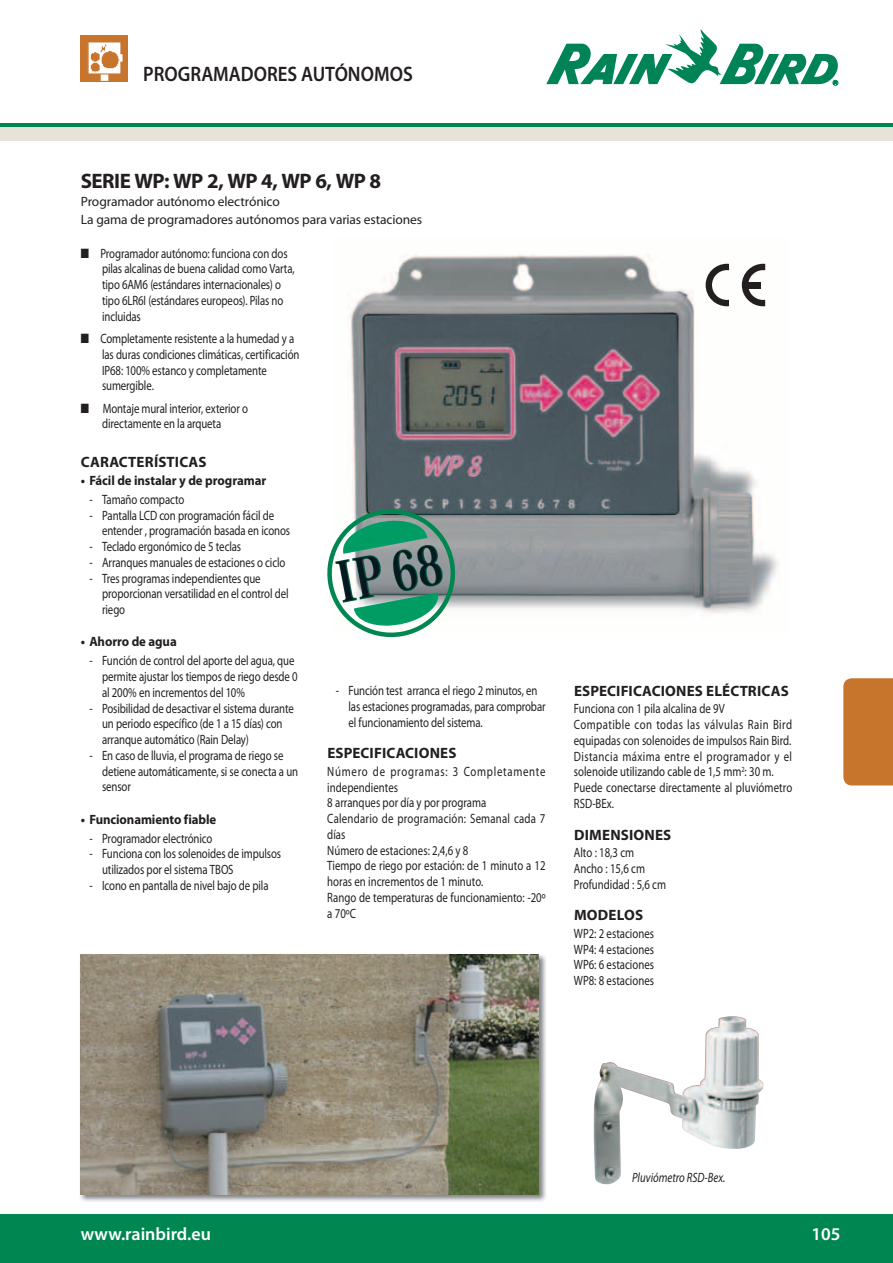
<style>
.page{position:relative;width:893px;height:1263px;background:#fff}
.page>*{position:absolute;margin:0;border:0;box-sizing:border-box;transform-origin:0 0}
.t1{font:700 21px "Myriad Pro";letter-spacing:-.03em;color:#231f20}
.t2{font:600 21px "Myriad Pro";color:#231f20;scale:.9 1}
.t3{font:600 18px "Myriad Pro";color:#fff}
.t4{font:700 15px "Myriad Pro";letter-spacing:.01em;color:#231f20}
.t5{font:13.5px/15.8px "Myriad Pro";letter-spacing:-.01em;color:#231f20;scale:.8 1}
.t6{font:13.5px/18px "Myriad Pro";letter-spacing:-.01em;color:#231f20}
.t7{font:700 13.5px "Myriad Pro";letter-spacing:-.01em;color:#231f20;scale:.95 1}
.t8{font:italic 13.5px "Myriad Pro";color:#231f20;scale:.8 1}
</style>
<div class="page">
<img style="left:81px;top:35px;width:47px;height:47px">
<svg style="left:546px;top:29px;width:292px;height:57px"></svg>
<div style="left:0;top:123px;width:893px;height:5px;background:#008751"></div>
<div style="left:0;top:127px;width:893px;height:14px;background:#e8e3d9"></div>
<div style="left:0;top:1215px;width:893px;height:48px;background:#008751"></div>
<div style="left:843px;top:678px;width:50px;height:107px;background:#c7742d"></div>
<img style="left:350px;top:254px;width:428px;height:360px">
<img style="left:594px;top:1016px;width:169px;height:169px">
<img style="left:80px;top:954px;width:466px;height:248px">
<img style="left:81px;top:954px;width:458px;height:241px">
<svg style="left:327px;top:506px;width:131px;height:132px"></svg>
<svg style="left:706px;top:264px;width:23px;height:42px"></svg>
<svg style="left:742px;top:264px;width:23px;height:42px"></svg>
<div style="left:746px;top:282px;width:15px;height:6px;background:#231f20"></div>
<h1 class="t2" style="left:143px;top:61px;width:301px">PROGRAMADORES AUTÓNOMOS</h1>
<h1 class="t1" style="left:81px;top:167px;width:302px">SERIE WP: WP 2, WP 4, WP 6, WP 8</h1>
<p class="t6" style="left:81px;top:192px;width:343px">Programador autónomo electrónico<br>La gama de programadores autónomos para varias estaciones</p>
<p class="t5" style="left:100px;top:245px;width:244px">Programador autónomo: funciona con dos pilas alcalinas de buena calidad como varta, tipo 6AM6 (estándares internacionales) o tipo 6LR6I (estándares europeos). Pilas no incluidas</p>
<p class="t5" style="left:100px;top:330px;width:250px">Completamente resistente a la humedad y a las duras condiciones climáticas, certificación IP68: 100% estanco y completamente sumergible.</p>
<p class="t5" style="left:102px;top:400px;width:184px">Montaje mural interior, exterior o directamente en la arqueta</p>
<p class="t4" style="left:81px;top:452px;width:127px">CARACTERÍSTICAS</p>
<p class="t7" style="left:81px;top:471px;width:197px">• Fácil de instalar y de programar</p>
<p class="t5" style="left:89px;top:491px;width:120px">- Tamaño compacto</p>
<p class="t5" style="left:102px;top:507px;width:237px;text-indent:-13px">- Pantalla LCD con programación fácil de entender , programación basada en iconos</p>
<p class="t5" style="left:89px;top:538px;width:191px">- Teclado ergonómico de 5 teclas</p>
<p class="t5" style="left:89px;top:554px;width:247px">- Arranques manuales de estaciones o ciclo</p>
<p class="t5" style="left:102px;top:570px;width:235px;text-indent:-13px">- Tres programas independientes que proporcionan versatilidad en el control del riego</p>
<p class="t7" style="left:81px;top:633px;width:103px">• Ahorro de agua</p>
<p class="t5" style="left:102px;top:653px;width:246px;text-indent:-13px">- Función de control del aporte del agua, que permite ajustar los tiempos de riego desde 0 al 200% en incrementos del 10%</p>
<p class="t5" style="left:102px;top:700px;width:241px;text-indent:-13px">- Posibilidad de desactivar el sistema durante un periodo específico (de 1 a 15 días) con arranque automático (Rain Delay)</p>
<p class="t5" style="left:102px;top:747px;width:247px;text-indent:-13px">- En caso de lluvia, el programa de riego se detiene automáticamente, si se conecta a un sensor</p>
<p class="t7" style="left:81px;top:810px;width:144px">• Funcionamiento fiable</p>
<p class="t5" style="left:89px;top:830px;width:155px">- Programador electrónico</p>
<p class="t5" style="left:102px;top:846px;width:225px;text-indent:-13px">- Funciona con los solenoides de impulsos utilizados por el sistema TBOS</p>
<p class="t5" style="left:89px;top:877px;width:226px">- Icono en pantalla de nivel bajo de pila</p>
<p class="t5" style="left:349px;top:682px;width:248px;text-indent:-13px">- Función test arranca el riego 2 minutos, en las estaciones programadas, para comprobar el funcionamiento del sistema.</p>
<p class="t4" style="left:327px;top:744px;width:131px">ESPECIFICACIONES</p>
<p class="t5" style="left:327px;top:763px;width:274px">Número de programas: 3 Completamente independientes<br>8 arranques por día y por programa<br>Calendario de programación: Semanal cada 7 días<br>Número de estaciones: 2,4,6 y 8<br>Tiempo de riego por estación: de 1 minuto a 12 horas en incrementos de 1 minuto.<br>Rango de temperaturas de funcionamiento: -20º a 70ºC</p>
<p class="t4" style="left:574px;top:681px;width:216px">ESPECIFICACIONES ELÉCTRICAS</p>
<p class="t5" style="left:574px;top:701px;width:275px">Funciona con 1 pila alcalina de 9v<br>Compatible con todas las válvulas Rain Bird equipadas con solenoides de impulsos Rain Bird.<br>Distancia máxima entre el programador y el solenoide utilizando cable de 1,5 mm<sup>2</sup>: 30 m.<br>Puede conectarse directamente al pluviómetro RSD-BEx.</p>
<p class="t4" style="left:574px;top:825px;width:99px">DIMENSIONES</p>
<p class="t5" style="left:574px;top:844px;width:117px">Alto : 18,3 cm<br>Ancho : 15,6 cm<br>Profundidad : 5,6 cm</p>
<p class="t4" style="left:574px;top:905px;width:71px">MODELOS</p>
<p class="t5" style="left:574px;top:925px;width:102px;text-align:justify">WP2: 2 estaciones WP4: 4 estaciones WP6: 6 estaciones WP8: 8 estaciones</p>
<h2 class="t3" style="left:81px;top:1223px;width:132px">www.rainbird.eu</h2>
<p class="t8" style="left:632px;top:1169px;width:118px">Pluviómetro RSD-Bex.</p>
<h2 class="t3" style="left:812px;top:1223px;width:30px">105</h2>
</div>
